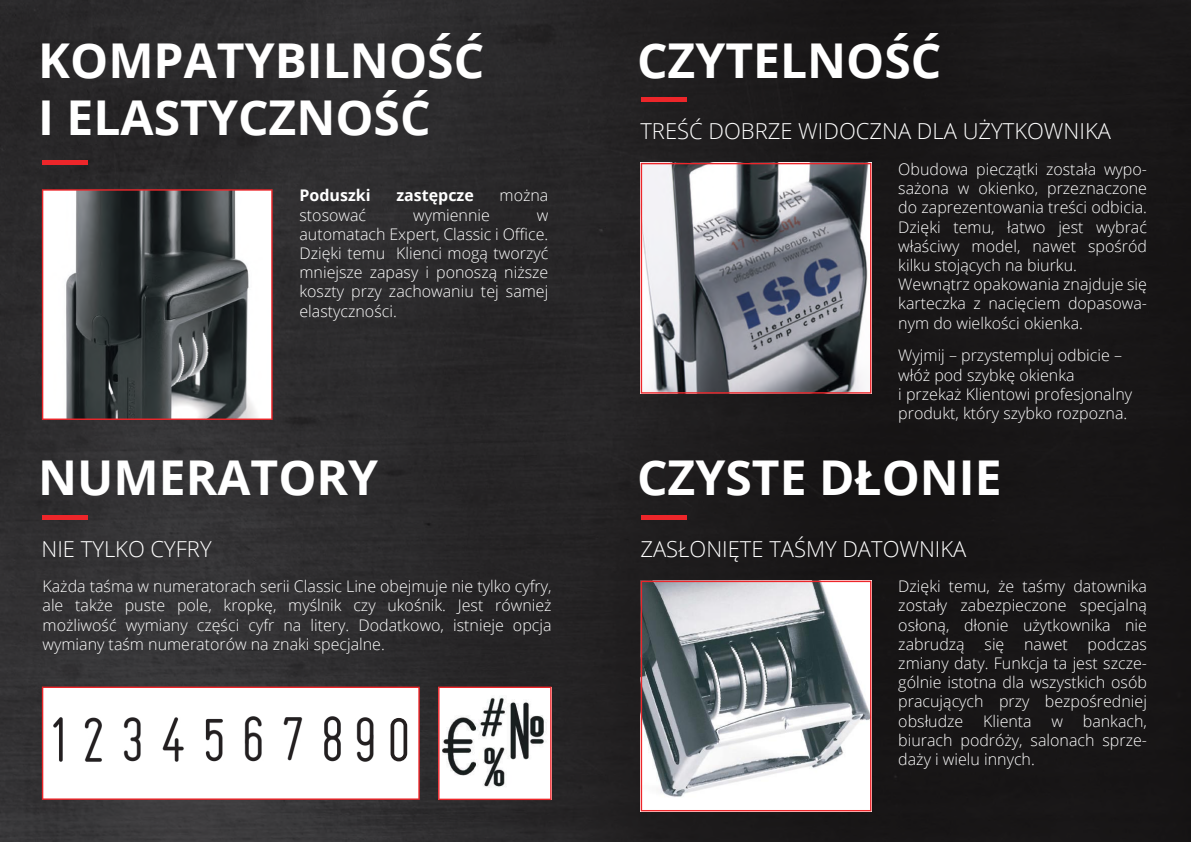
<style>
.page{position:relative;width:1191px;height:842px;background:#fff}
.page>*{position:absolute;margin:0;border:0;box-sizing:border-box;transform-origin:0 0}
.t1{font:700 48px/57.6px "Open Sans";color:#fff}
.t2{font:300 22px "Open Sans";color:#fff}
.t3{font:300 16px/19.2px "Open Sans";color:#fff;text-align:justify}
.t4{font:700 16px "Open Sans";color:#fff}
</style>
<div class="page">
<img style="left:0;top:0;width:1190px;height:842px">
<div style="left:42px;top:160px;width:45px;height:5px;background:#ed262a"></div>
<div style="left:42px;top:514px;width:45px;height:5px;background:#ed262a"></div>
<svg style="left:42px;top:189px;width:231px;height:231px"></svg>
<svg style="left:438px;top:686px;width:113px;height:114px"></svg>
<hr style="left:641px;top:98px;width:45px;height:4px;background:#ed262a">
<div style="left:641px;top:514px;width:45px;height:5px;background:#ed262a"></div>
<svg style="left:640px;top:163px;width:231px;height:231px"></svg>
<svg style="left:640px;top:581px;width:231px;height:230px"></svg>
<svg style="left:42px;top:686px;width:378px;height:114px"></svg>
<img style="left:53px;top:717px;width:337px;height:45px">
<svg style="left:390px;top:718px;width:17px;height:43px"></svg>
<h1 class="t1" style="left:38px;top:30px;width:447px">KOMPATYBILNOŚĆ<br>I ELASTYCZNOŚĆ</h1>
<p class="t4" style="left:299px;top:184px;width:73px">Poduszki</p>
<p class="t4" style="left:396px;top:184px;width:79px">zastępcze</p>
<p class="t3" style="left:499px;top:186px;width:50px">można</p>
<p class="t3" style="left:299px;top:205px;width:68px">stosować</p>
<p class="t3" style="left:413px;top:205px;width:78px">wymiennie</p>
<p class="t3" style="left:299px;top:205px;width:250px;text-indent:237px">w automatach Expert, Classic i Office.<br>Dzięki temu Klienci mogą tworzyć mniejsze zapasy i ponoszą niższe koszty przy zachowaniu tej samej elastyczności.</p>
<h1 class="t1" style="left:38px;top:447px;width:341px">NUMERATORY</h1>
<h2 class="t2" style="left:42px;top:533px;width:172px">NIE TYLKO CYFRY</h2>
<p class="t3" style="left:43px;top:576px;width:510px">Każda taśma w numeratorach serii Classic Line obejmuje nie tylko cyfry, ale także puste pole, kropkę, myślnik czy ukośnik. Jest również możliwość wymiany części cyfr na litery. Dodatkowo, istnieje opcja wymiany taśm numeratorów na znaki specjalne.</p>
<h1 class="t1" style="left:637px;top:30px;width:306px">CZYTELNOŚĆ</h1>
<h2 class="t2" style="left:640px;top:116px;width:472px">TREŚĆ DOBRZE WIDOCZNA DLA UŻYTKOWNIKA</h2>
<p class="t3" style="left:898px;top:159px;width:250px;text-align:left">Obudowa pieczątki została wypo&shy;sażona w okienko, przeznaczone do zaprezentowania treści odbicia.<br>Dzięki temu, łatwo jest wybrać właściwy model, nawet spośród kilku stojących na biurku.<br>Wewnątrz opakowania znajduje się karteczka z nacięciem dopasowa&shy;nym do wielkości okienka.</p>
<p class="t3" style="left:898px;top:346px;width:235px;text-align:left">Wyjmij – przystempluj odbicie – włóż pod szybkę okienka<br>i przekaż Klientowi profesjonalny produkt, który szybko rozpozna.</p>
<h1 class="t1" style="left:637px;top:447px;width:366px">CZYSTE DŁONIE</h1>
<h2 class="t2" style="left:640px;top:533px;width:328px">ZASŁONIĘTE TAŚMY DATOWNIKA</h2>
<p class="t3" style="left:898px;top:576px;width:250px">Dzięki temu, że taśmy datownika zostały zabezpieczone specjalną osłoną, dłonie użytkownika nie zabrudzą się nawet podczas zmiany daty. Funkcja ta jest szcze&shy;gólnie istotna dla wszystkich osób pracujących przy bezpośredniej obsłudze Klienta w bankach, biurach podróży, salonach sprze&shy;daży i wielu innych.</p>
</div>
